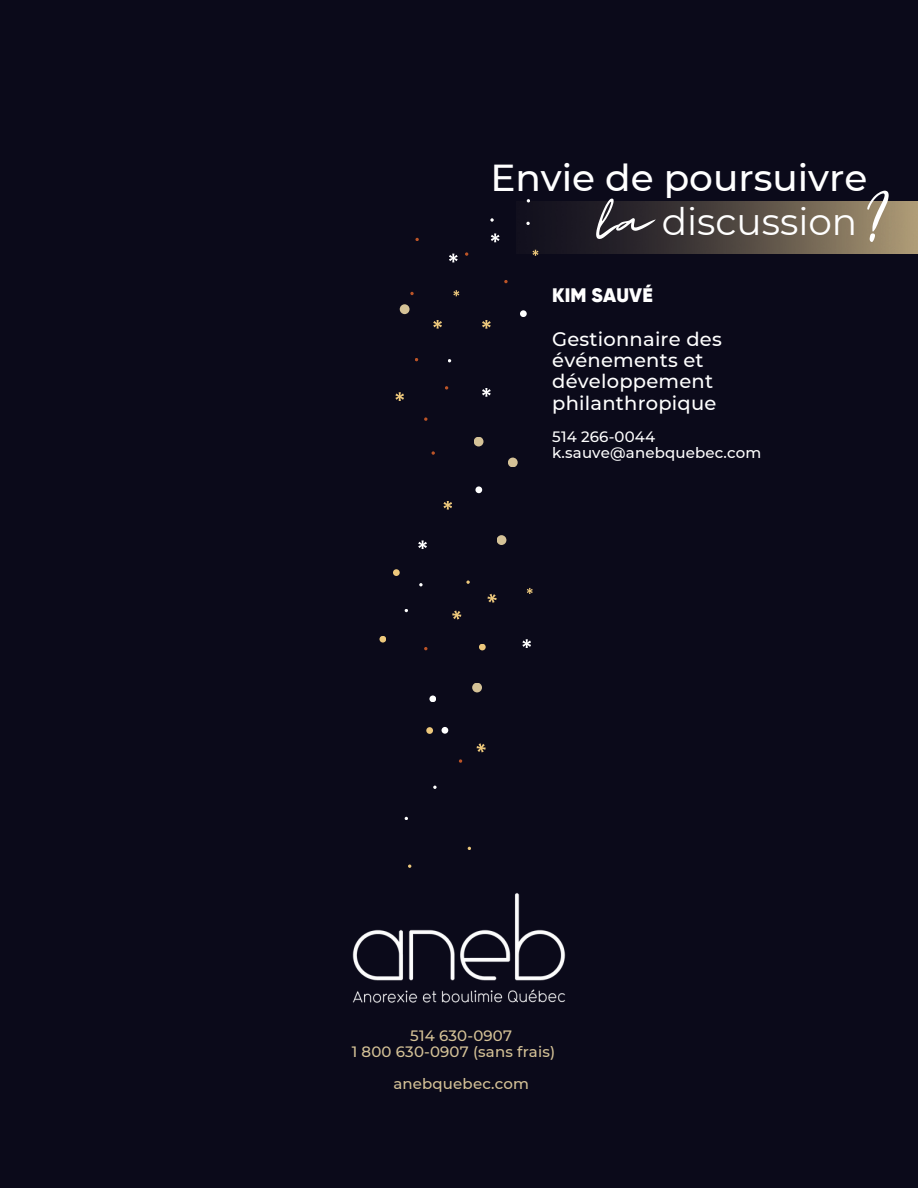
<style>
.page{position:relative;width:918px;height:1188px;background:#0b0a1a}
.page>*{position:absolute;margin:0;border:0;box-sizing:border-box;transform-origin:0 0}
.t1{font:500 37.5px "Montserrat";color:#fff}
.t2{font:37.5px "Montserrat";color:#fff}
.t3{font:500 19.5px/21.3px "Montserrat";letter-spacing:.01em;color:#fff}
.t4{font:900 19.5px "Gilroy";letter-spacing:.01em;color:#fff}
.t5{font:500 15px/15.8px "Montserrat";letter-spacing:.01em;color:#d5c297}
.t6{font:500 15px/15.8px "Montserrat";letter-spacing:.01em;color:#fff}
</style>
<div class="page">
<img style="left:352px;top:893px;width:214px;height:110px">
<img style="left:526px;top:201px;width:392px;height:53px">
<div style="left:379px;top:636px;width:7px;height:7px;background:#edc87c;border-radius:50%"></div>
<div style="left:393px;top:569px;width:7px;height:7px;background:#edc87c;border-radius:50%"></div>
<svg style="left:395px;top:392px;width:9px;height:9px"></svg>
<div style="left:400px;top:304px;width:10px;height:10px;background:#d5c297;border-radius:50%"></div>
<svg style="left:410px;top:292px;width:4px;height:3px"></svg>
<svg style="left:415px;top:238px;width:4px;height:3px"></svg>
<svg style="left:419px;top:583px;width:4px;height:3px"></svg>
<svg style="left:418px;top:540px;width:9px;height:9px"></svg>
<svg style="left:424px;top:417px;width:4px;height:4px"></svg>
<div style="left:429px;top:696px;width:7px;height:6px;background:#fff;border-radius:50%"></div>
<svg style="left:432px;top:451px;width:3px;height:4px"></svg>
<svg style="left:433px;top:786px;width:4px;height:3px"></svg>
<svg style="left:433px;top:320px;width:9px;height:9px"></svg>
<div style="left:426px;top:727px;width:7px;height:7px;background:#edc87c;border-radius:50%"></div>
<div style="left:442px;top:727px;width:6px;height:7px;background:#fff;border-radius:50%"></div>
<svg style="left:445px;top:386px;width:3px;height:4px"></svg>
<svg style="left:443px;top:501px;width:9px;height:9px"></svg>
<svg style="left:453px;top:290px;width:6px;height:6px"></svg>
<svg style="left:452px;top:610px;width:9px;height:10px"></svg>
<svg style="left:449px;top:254px;width:9px;height:8px"></svg>
<svg style="left:465px;top:252px;width:3px;height:4px"></svg>
<svg style="left:466px;top:580px;width:4px;height:4px"></svg>
<div style="left:472px;top:683px;width:10px;height:9px;background:#d5c297;border-radius:50%"></div>
<div style="left:474px;top:437px;width:10px;height:9px;background:#d5c297;border-radius:50%"></div>
<svg style="left:475px;top:486px;width:7px;height:7px"></svg>
<svg style="left:477px;top:743px;width:9px;height:9px"></svg>
<svg style="left:459px;top:759px;width:3px;height:4px"></svg>
<div style="left:479px;top:644px;width:7px;height:6px;background:#edc87c;border-radius:50%"></div>
<svg style="left:482px;top:320px;width:9px;height:9px"></svg>
<svg style="left:482px;top:388px;width:9px;height:9px"></svg>
<svg style="left:488px;top:594px;width:9px;height:9px"></svg>
<svg style="left:491px;top:233px;width:9px;height:9px"></svg>
<svg style="left:490px;top:218px;width:4px;height:4px"></svg>
<div style="left:497px;top:535px;width:9px;height:10px;background:#d5c297;border-radius:50%"></div>
<svg style="left:504px;top:280px;width:4px;height:3px"></svg>
<div style="left:508px;top:458px;width:10px;height:9px;background:#d5c297;border-radius:50%"></div>
<div style="left:520px;top:310px;width:7px;height:7px;background:#fff;border-radius:50%"></div>
<svg style="left:522px;top:639px;width:9px;height:9px"></svg>
<svg style="left:526px;top:222px;width:4px;height:3px"></svg>
<svg style="left:527px;top:588px;width:6px;height:6px"></svg>
<svg style="left:532px;top:250px;width:7px;height:6px"></svg>
<svg style="left:591px;top:201px;width:66px;height:38px;background:#272229"></svg>
<svg style="left:863px;top:201px;width:32px;height:41px"></svg>
<h1 class="t1" style="left:490px;top:155px;width:379px">Envie de poursuivre</h1>
<h1 class="t2" style="left:662px;top:199px;width:197px">discussion</h1>
<p class="t4" style="left:552px;top:287px;width:102px">KIM SAUVÉ</p>
<p class="t3" style="left:552px;top:328px;width:171px">Gestionnaire des événements et développement philanthropique</p>
<p class="t6" style="left:552px;top:429px;width:211px">514 266-0044 k.sauve@anebquebec.com</p>
<p class="t5" style="left:352px;top:1028px;width:205px;text-indent:59px">514 630-0907<br>1 800 630-0907 (sans frais)</p>
<p class="t5" style="left:393px;top:1075px;width:137px">anebquebec.com</p>
</div>
